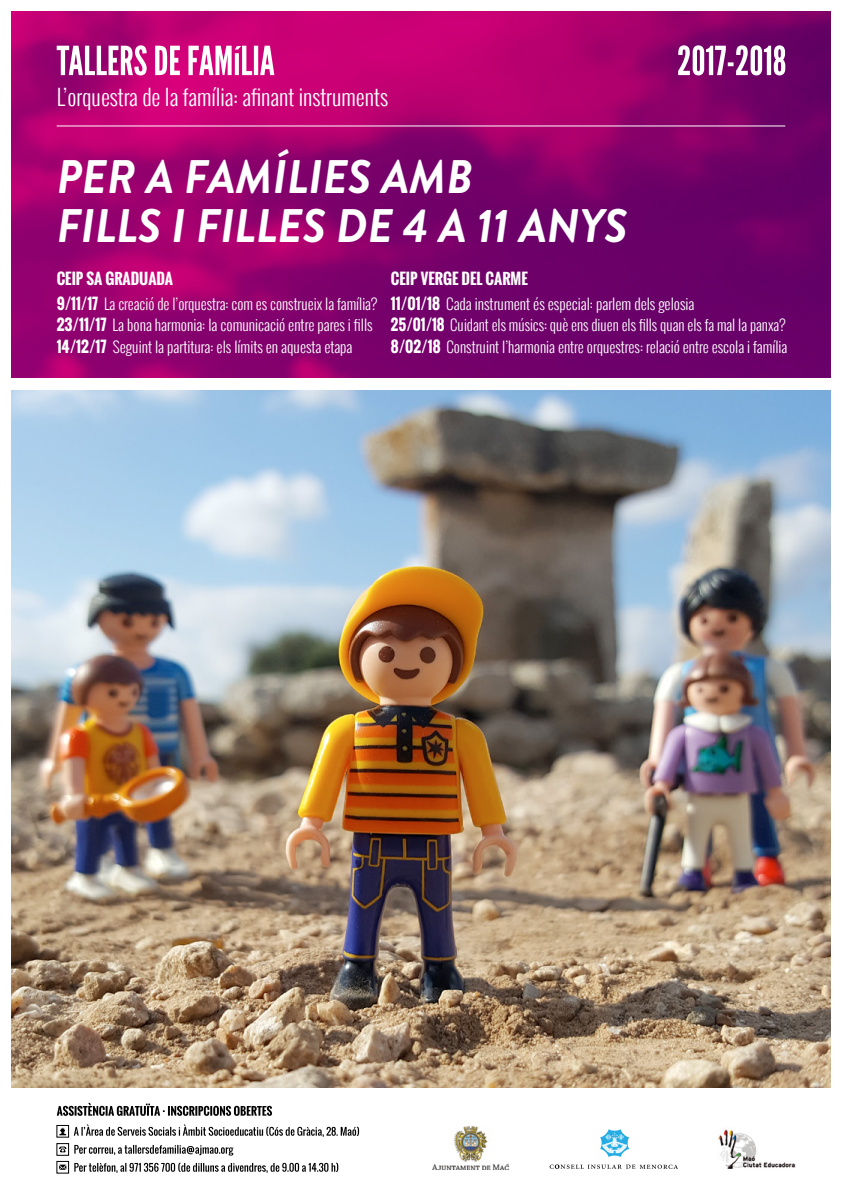
<style>
.page{position:relative;width:842px;height:1191px;background:#fff}
.page>*{position:absolute;margin:0;border:0;box-sizing:border-box;transform-origin:0 0}
.t1{font:italic 700 47px/49px "Brandon Grotesque";color:#fff}
.t2{font:300 22px "Oswald";color:#fff}
.t3{font:300 15px/25px "Oswald";color:#fff}
.s1{font-weight:700}
</style>
<div class="page">
<img style="left:11px;top:390px;width:820px;height:697px">
<img style="left:718px;top:1129px;width:78px;height:39px">
<img style="left:432px;top:1126px;width:77px;height:43px">
<svg style="left:74px;top:1162px;width:264px;height:11px"></svg>
<svg style="left:74px;top:1145px;width:159px;height:10px"></svg>
<svg style="left:74px;top:1124px;width:285px;height:13px"></svg>
<svg style="left:57px;top:1102px;width:215px;height:13px"></svg>
<svg style="left:59px;top:1127px;width:7px;height:8px"></svg>
<div style="left:57px;top:1125px;width:12px;height:12px;border:1px solid #000"></div>
<svg style="left:59px;top:1164px;width:7px;height:5px"></svg>
<div style="left:57px;top:1161px;width:12px;height:12px;border:1px solid #000"></div>
<svg style="left:59px;top:1146px;width:8px;height:6px"></svg>
<div style="left:57px;top:1143px;width:12px;height:12px;border:1px solid #000"></div>
<svg style="left:600px;top:1129px;width:29px;height:28px"></svg>
<svg style="left:550px;top:1164px;width:127px;height:4px"></svg>
<svg style="left:11px;top:11px;width:820px;height:367px;background:#90006c"></svg>
<svg style="left:57px;top:45px;width:217px;height:30px"></svg>
<hr style="left:57px;top:125px;width:728px;height:1px;background:#fff">
<svg style="left:678px;top:45px;width:107px;height:30px"></svg>
<h2 class="t2" style="left:57px;top:81px;width:333px">L’orquestra de la família: afinant instruments</h2>
<h1 class="t1" style="left:57px;top:153px;width:572px">PER A FAMÍLIES AMB<br>FILLS I FILLES DE 4 A 11 ANYS</h1>
<p class="t3" style="left:57px;top:267px;width:322px"><span class="s1">CEIP SA GRADUADA<br>9/11/17</span> La creació de l’orquestra: com es construeix la família?</p>
<p class="t3" style="left:57px;top:315px;width:318px;line-height:21px"><span class="s1">23/11/17</span> La bona harmonia: la comunicació entre pares i fills<br><span class="s1">14/12/17</span> Seguint la partitura: els límits en aquesta etapa</p>
<p class="t3" style="left:391px;top:267px;width:305px"><span class="s1">CEIP VERGE DEL CARME<br>11/01/18</span> Cada instrument és especial: parlem dels gelosia</p>
<p class="t3" style="left:391px;top:315px;width:398px;line-height:21px"><span class="s1">25/01/18</span> Cuidant els músics: què ens diuen els fills quan els fa mal la panxa?<br><span class="s1">8/02/18</span> Construint l’harmonia entre orquestres: relació entre escola i família</p>
</div>
